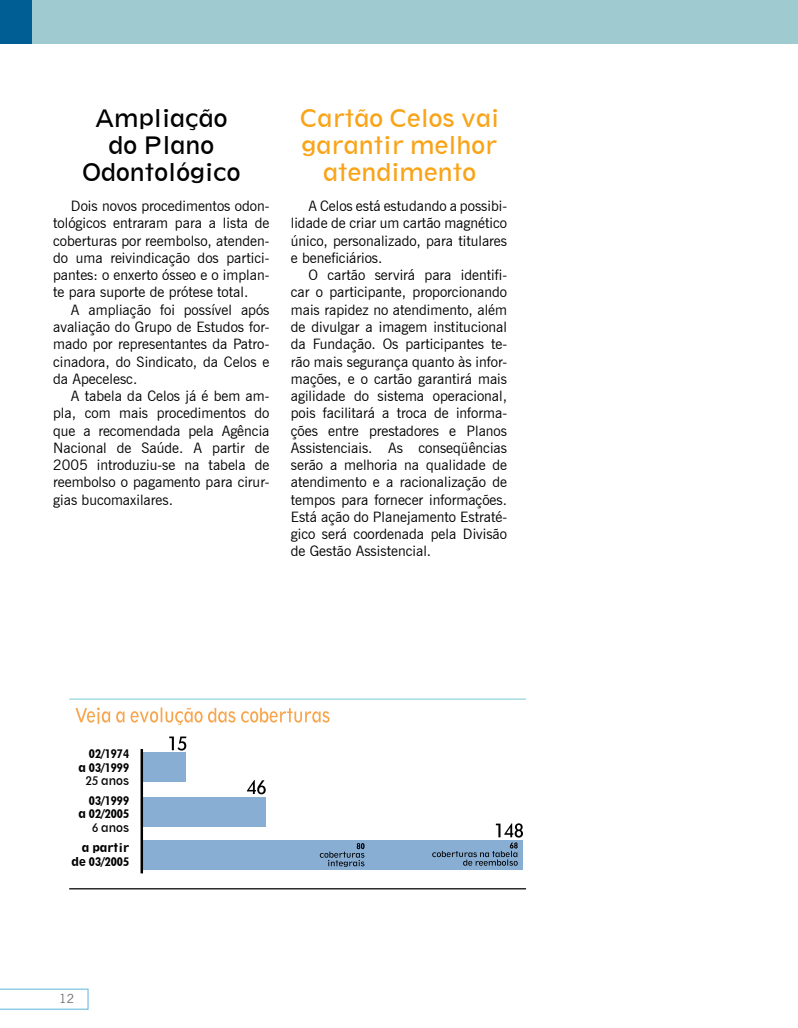
<style>
.page{position:relative;width:798px;height:1028px;background:#fff}
.page>*{position:absolute;margin:0;border:0;box-sizing:border-box;transform-origin:0 0}
.t1{font:22.5px/27px "Geometric 212 BT";color:#f9a418;text-align:center}
.t2{font:22.5px/27px "Geometric 212 BT";color:#000;text-align:center}
.t3{font:14.38px/17.2px "News Gothic BT";color:#000;text-align:justify}
.t4{font:12.5px "News Gothic BT";color:#6c6d71}
.t5{font:800 11.25px/13.8px "Geometric 212 BT";color:#000;text-align:right}
.t6{font:11.25px "Geometric 212 BT";color:#000}
</style>
<div class="page">
<hr style="left:69px;top:698px;width:457px;height:1px;background:#93d5e1">
<hr style="left:69px;top:888px;width:457px;height:1px;background:#000">
<div style="left:143px;top:752px;width:43px;height:30px;background:#89aed4"></div>
<div style="left:143px;top:796px;width:122px;height:30px;background:#89aed4"></div>
<div style="left:143px;top:840px;width:380px;height:29px;background:#89aed4"></div>
<hr style="left:140px;top:749px;width:3px;height:124px;background:#000">
<svg style="left:319px;top:843px;width:45px;height:24px"></svg>
<svg style="left:432px;top:823px;width:91px;height:42px"></svg>
<svg style="left:247px;top:780px;width:18px;height:14px"></svg>
<svg style="left:169px;top:736px;width:17px;height:14px"></svg>
<svg style="left:75px;top:707px;width:254px;height:17px"></svg>
<div style="left:30px;top:0;width:767px;height:44px;background:#9fcacf"></div>
<div style="left:0;top:0;width:32px;height:44px;background:#005e95"></div>
<svg style="left:0;top:988px;width:89px;height:21px"></svg>
<h1 class="t2" style="left:82px;top:105px;width:160px">Ampliação do Plano<br>Odontológico</h1>
<p class="t3" style="left:53px;top:197px;width:218px;text-indent:18px">Dois novos procedimentos odon&shy;tológicos entraram para a lista de coberturas por reembolso, atenden&shy;do uma reivindicação dos partici&shy;pantes: o enxerto ósseo e o implan&shy;te para suporte de prótese total.</p>
<p class="t3" style="left:53px;top:301px;width:218px;text-indent:18px">A ampliação foi possível após avaliação do Grupo de Estudos for&shy;mado por representantes da Patro&shy;cinadora, do Sindicato, da Celos e da Apecelesc.</p>
<p class="t3" style="left:53px;top:387px;width:218px;text-indent:18px">A tabela da Celos já é bem am&shy;pla, com mais procedimentos do que a recomendada pela Agência Nacional de Saúde. A partir de 2005 introduziu-se na tabela de reembolso o pagamento para cirur&shy;gias bucomaxilares.</p>
<h1 class="t1" style="left:300px;top:105px;width:201px">Cartão Celos vai garantir melhor atendimento</h1>
<p class="t3" style="left:291px;top:197px;width:218px;text-indent:18px">A Celos está estudando a possibi&shy;lidade de criar um cartão magnético único, personalizado, para titulares e beneficiários.</p>
<p class="t3" style="left:291px;top:266px;width:218px;text-indent:18px">O cartão servirá para identifi&shy;car o participante, proporcionando mais rapidez no atendimento, além de divulgar a imagem institucional da Fundação. Os participantes te&shy;rão mais segurança quanto às infor&shy;mações, e o cartão garantirá mais agilidade do sistema operacional, pois facilitará a troca de informa&shy;ções entre prestadores e Planos Assistenciais. As conseqüências serão a melhoria na qualidade de atendimento e a racionalização de tempos para fornecer informações.<br>Está ação do Planejamento Estraté&shy;gico será coordenada pela Divisão de Gestão Assistencial.</p>
<p class="t5" style="left:78px;top:746px;width:52px">02/1974<br>a 03/1999</p>
<p class="t6" style="left:86px;top:773px;width:45px">25 anos</p>
<p class="t5" style="left:78px;top:793px;width:52px">03/1999<br>a 02/2005</p>
<p class="t6" style="left:92px;top:820px;width:39px">6 anos</p>
<p class="t5" style="left:72px;top:841px;width:59px">a partir de 03/2005</p>
<p class="t4" style="left:59px;top:991px;width:17px">12</p>
</div>
